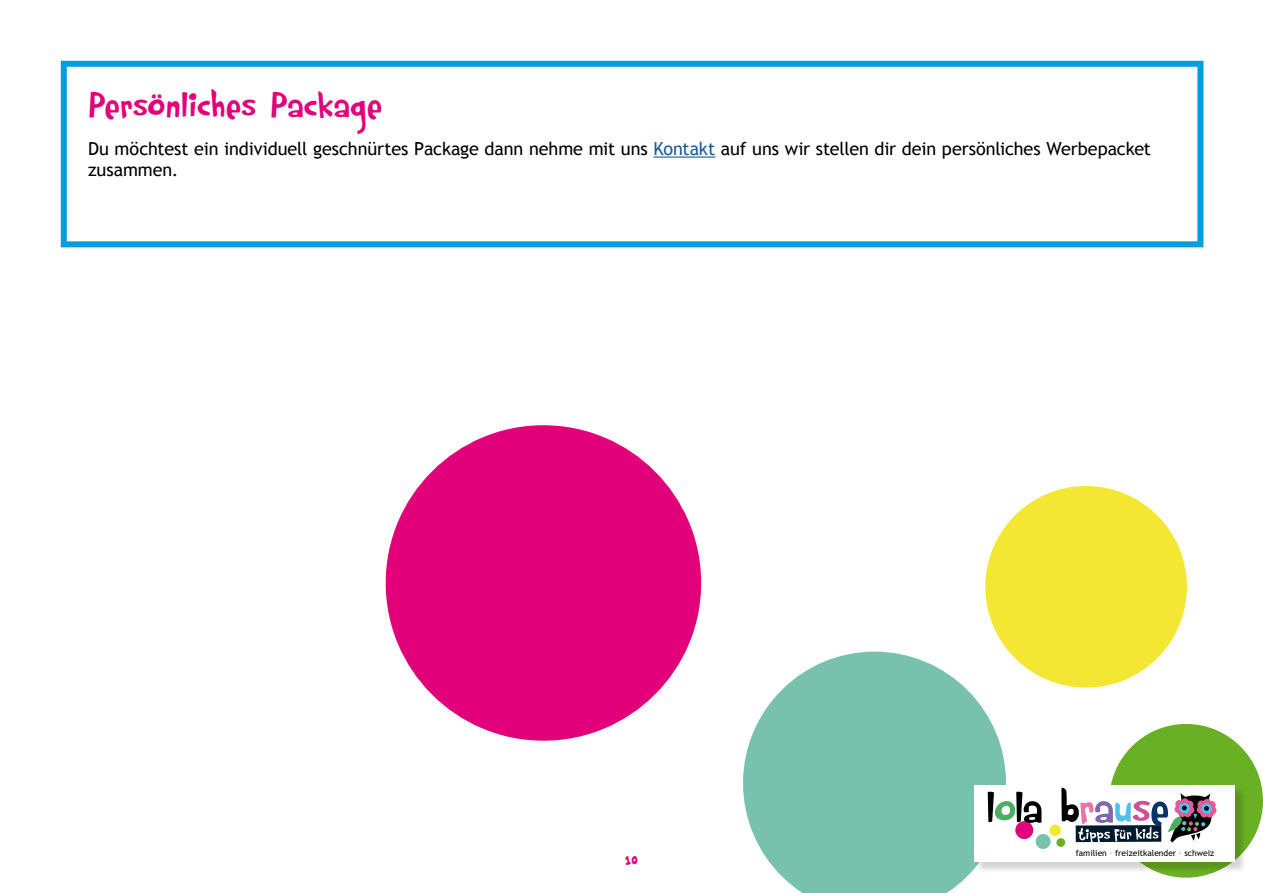
<style>
.page{position:relative;width:1263px;height:893px;background:#fff}
.page>*{position:absolute;margin:0;border:0;box-sizing:border-box;transform-origin:0 0}
.t1{font:37.5px "Rumpelstiltskin";color:#e2007a}
.t2{font:18px/21.6px "Trebuchet MS";letter-spacing:-.005em;color:#000}
.t3{font:16.5px "Rumpelstiltskin";color:#e2007a}
.t4{font:8.55px "Trebuchet MS";color:#000}
.s1{color:#165b9a}
.s2{color:#72b766}
.s3{color:#b25396}
</style>
<div class="page">
<svg style="left:743px;top:652px;width:263px;height:241px;fill:#78c2ad"></svg>
<div style="left:386px;top:425px;width:315px;height:316px;background:#e2007a;border-radius:50%"></div>
<div style="left:985px;top:486px;width:202px;height:202px;background:#f4e734;border-radius:50%"></div>
<div style="left:1109px;top:724px;width:154px;height:154px;background:#6ab024;border-radius:50%"></div>
<hr style="left:653px;top:157px;width:62px;height:1px;background:#165b9a">
<div style="left:61px;top:61px;width:1142px;height:186px;border:6px solid #009ee0"></div>
<div style="left:976px;top:787px;width:270px;height:87px;background:#000;opacity:.17"></div>
<div style="left:974px;top:786px;width:261px;height:76px;background:#fff"></div>
<div style="left:1036px;top:834px;width:14px;height:15px;background:#78c2ad;border-radius:50%"></div>
<div style="left:1015px;top:821px;width:18px;height:18px;background:#e2007a;border-radius:50%"></div>
<div style="left:1049px;top:825px;width:12px;height:11px;background:#f4e734;border-radius:50%"></div>
<div style="left:1056px;top:838px;width:9px;height:9px;background:#6ab024;border-radius:50%"></div>
<svg style="left:988px;top:792px;width:53px;height:31px"></svg>
<svg style="left:1061px;top:788px;width:155px;height:58px"></svg>
<h1 class="t1" style="left:88px;top:81px;width:296px">Persönliches Package</h1>
<p class="t2" style="left:88px;top:138px;width:1064px">Du möchtest ein individuell geschnürtes Package dann nehme mit uns <span class="s1">Kontakt</span> auf uns wir stellen dir dein persönliches Werbepacket zusammen.</p>
<p class="t3" style="left:625px;top:848px;width:15px">10</p>
<p class="t4" style="left:1076px;top:848px;width:140px">familien <span class="s2">·</span> freizeitkalender <span class="s3">·</span> schweiz</p>
</div>
